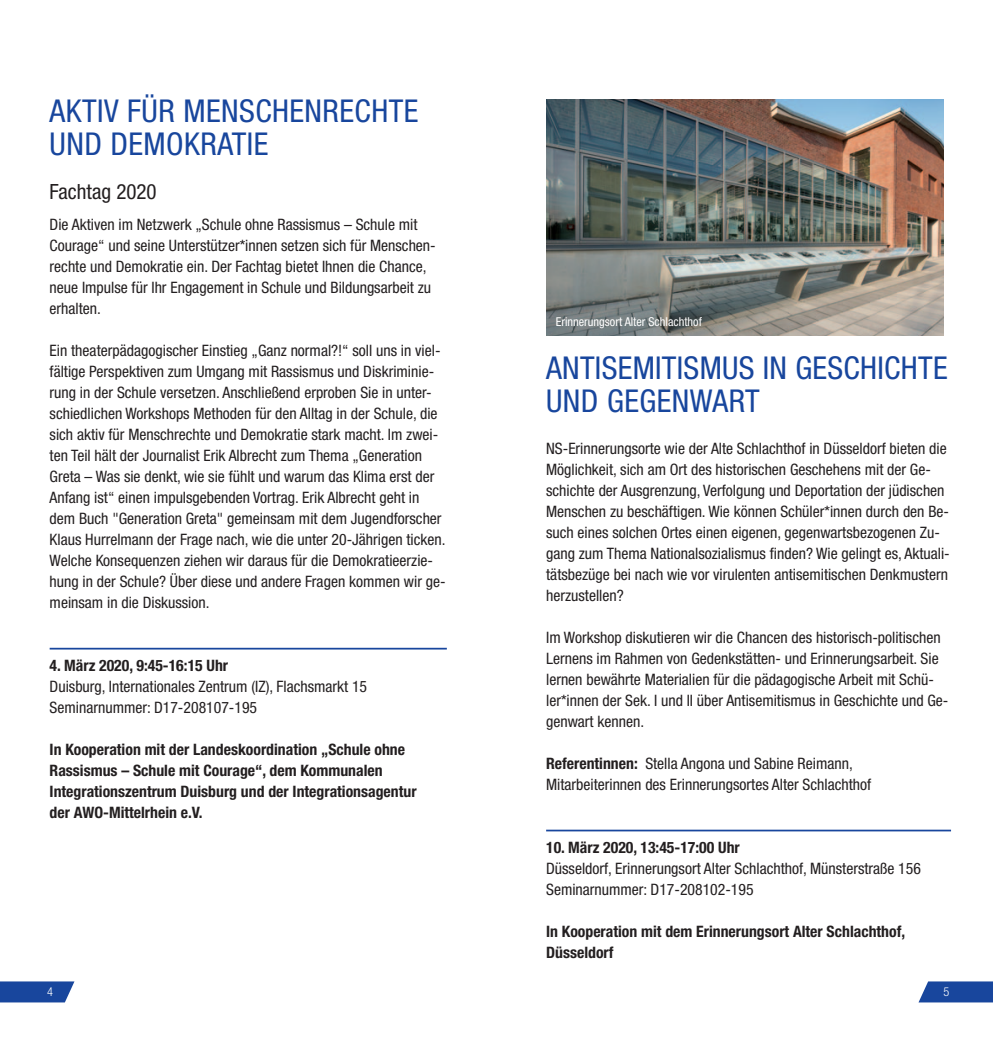
<style>
.page{position:relative;width:993px;height:1042px;background:#fff}
.page>*{position:absolute;margin:0;border:0;box-sizing:border-box;transform-origin:0 0}
.t1{font:condensed 31.5px/33.2px "Helvetica Neue LT Std";letter-spacing:.015em;color:#18469d}
.t2{font:condensed 21px "Helvetica Neue LT Std";color:#231f20}
.t3{font:condensed 15.75px/21px "Helvetica Neue LT Std";color:#231f20}
.t4{font:700 condensed 15.75px "Helvetica Neue LT Std";color:#231f20}
.t5{font:condensed 12.25px "Helvetica Neue LT Std";color:#fff}
.t6{font:300 condensed 12.25px "Helvetica Neue LT Std";color:#fff}
.s1{font-weight:700}
</style>
<div class="page">
<img style="left:546px;top:99px;width:397px;height:237px">
<hr style="left:50px;top:648px;width:396px;height:1px;background:#18469d">
<hr style="left:546px;top:829px;width:404px;height:2px;background:#18469d">
<svg style="left:0;top:981px;width:74px;height:21px;background:#2954a4"></svg>
<svg style="left:918px;top:981px;width:74px;height:21px;background:#2d57a6"></svg>
<p class="t1" style="left:50px;top:97px;width:370px">AKTIV FÜR MENSCHENRECHTE<br>UND DEMOKRATIE</p>
<p class="t2" style="left:50px;top:184px;width:108px">Fachtag 2020</p>
<p class="t3" style="left:50px;top:216px;width:387px">Die Aktiven im Netzwerk „Schule ohne Rassismus – Schule mit Courage“ und seine Unterstützer*innen setzen sich für Menschen&shy;rechte und Demokratie ein. Der Fachtag bietet Ihnen die Chance, neue Impulse für Ihr Engagement in Schule und Bildungsarbeit zu erhalten.</p>
<p class="t3" style="left:50px;top:342px;width:397px">Ein theaterpädagogischer Einstieg „Ganz normal?!“ soll uns in viel&shy;fältige Perspektiven zum Umgang mit Rassismus und Diskriminie&shy;rung in der Schule versetzen. Anschließend erproben Sie in unter&shy;schiedlichen Workshops Methoden für den Alltag in der Schule, die sich aktiv für Menschrechte und Demokratie stark macht. Im zwei&shy;ten Teil hält der Journalist Erik Albrecht zum Thema „Generation Greta – Was sie denkt, wie sie fühlt und warum das Klima erst der Anfang ist“ einen impulsgebenden Vortrag. Erik Albrecht geht in dem Buch "Generation Greta" gemeinsam mit dem Jugendforscher Klaus Hurrelmann der Frage nach, wie die unter 20-Jährigen ticken.<br>Welche Konsequenzen ziehen wir daraus für die Demokratieerzie&shy;hung in der Schule? Über diese und andere Fragen kommen wir ge&shy;meinsam in die Diskussion.</p>
<p class="t4" style="left:50px;top:660px;width:180px">4. März 2020, 9:45-16:15 Uhr</p>
<p class="t3" style="left:50px;top:678px;width:319px">Duisburg, Internationales Zentrum (IZ), Flachsmarkt 15</p>
<p class="t3" style="left:50px;top:699px;width:209px">Seminarnummer: D17-208107-195</p>
<p class="t4" style="left:50px;top:744px;width:357px">In Kooperation mit der Landeskoordination „Schule ohne</p>
<p class="t4" style="left:50px;top:765px;width:334px">Rassismus – Schule mit Courage“, dem Kommunalen</p>
<p class="t4" style="left:50px;top:786px;width:368px">Integrationszentrum Duisburg und der Integrationsagentur</p>
<p class="t4" style="left:50px;top:807px;width:154px">der AWO-Mittelrhein e.V.</p>
<p class="t5" style="left:555px;top:317px;width:148px">Erinnerungsort Alter Schlachthof</p>
<p class="t1" style="left:546px;top:354px;width:403px">ANTISEMITISMUS IN GESCHICHTE<br>UND GEGENWART</p>
<p class="t3" style="left:546px;top:439px;width:405px">NS-Erinnerungsorte wie der Alte Schlachthof in Düsseldorf bieten die Möglichkeit, sich am Ort des historischen Geschehens mit der Ge&shy;schichte der Ausgrenzung, Verfolgung und Deportation der jüdischen Menschen zu beschäftigen. Wie können Schüler*innen durch den Be&shy;such eines solchen Ortes einen eigenen, gegenwartsbezogenen Zu&shy;gang zum Thema Nationalsozialismus finden? Wie gelingt es, Aktuali&shy;tätsbezüge bei nach wie vor virulenten antisemitischen Denkmustern herzustellen?</p>
<p class="t3" style="left:546px;top:628px;width:404px">Im Workshop diskutieren wir die Chancen des historisch-politischen Lernens im Rahmen von Gedenkstätten- und Erinnerungsarbeit. Sie lernen bewährte Materialien für die pädagogische Arbeit mit Schü&shy;ler*innen der Sek. I und II über Antisemitismus in Geschichte und Ge&shy;genwart kennen.</p>
<p class="t3" style="left:546px;top:754px;width:308px"><span class="s1">Referentinnen:</span> Stella Angona und Sabine Reimann,</p>
<p class="t3" style="left:546px;top:775px;width:326px">Mitarbeiterinnen des Erinnerungsortes Alter Schlachthof</p>
<p class="t4" style="left:546px;top:842px;width:195px">10. März 2020, 13:45-17:00 Uhr</p>
<p class="t3" style="left:546px;top:859px;width:376px">Düsseldorf, Erinnerungsort Alter Schlachthof, Münsterstraße 156</p>
<p class="t3" style="left:546px;top:880px;width:209px">Seminarnummer: D17-208102-195</p>
<p class="t4" style="left:546px;top:926px;width:360px">In Kooperation mit dem Erinnerungsort Alter Schlachthof,</p>
<p class="t4" style="left:546px;top:947px;width:69px">Düsseldorf</p>
<p class="t6" style="left:47px;top:985px;width:7px">4</p>
<p class="t6" style="left:943px;top:985px;width:7px">5</p>
</div>
